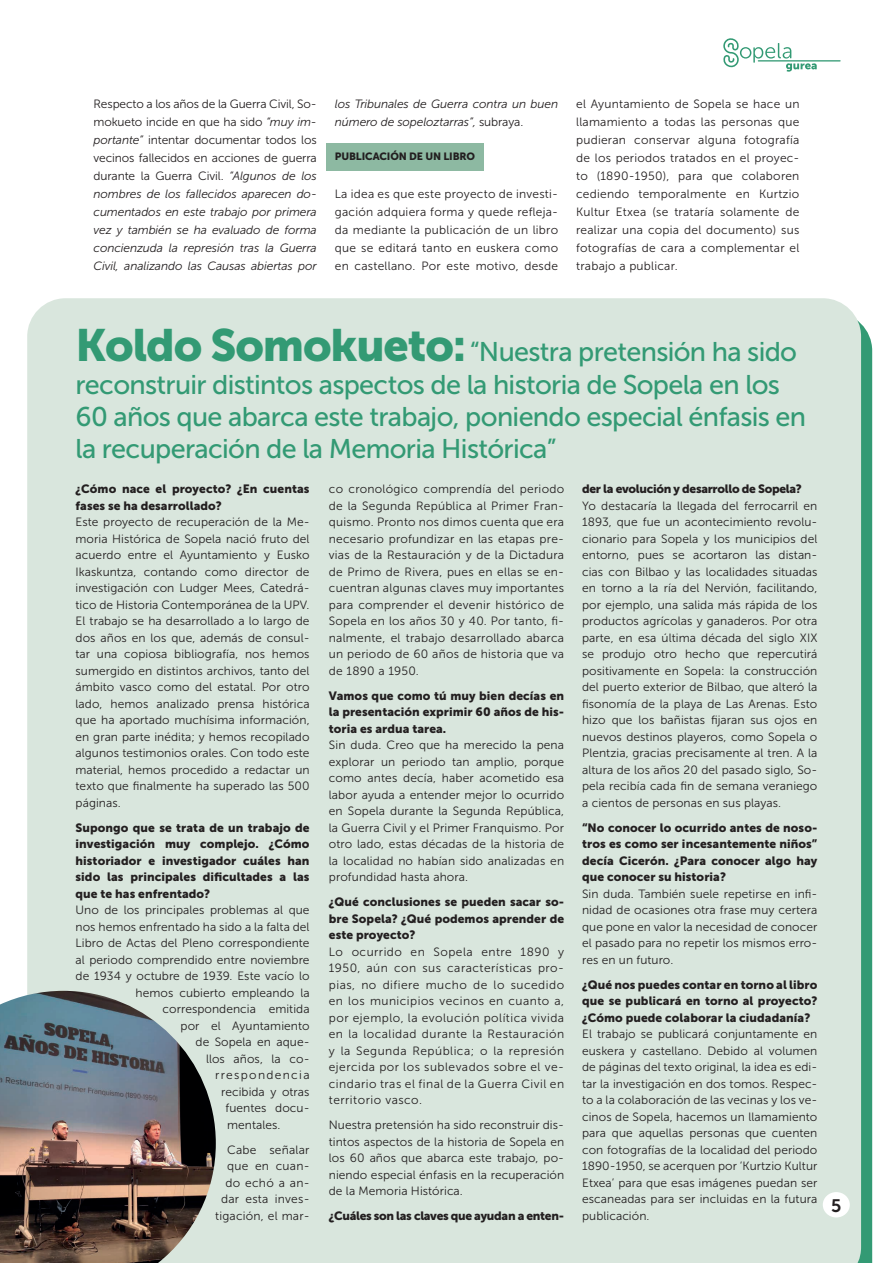
<style>
.page{position:relative;width:893px;height:1263px;background:#fff}
.page>*{position:absolute;margin:0;border:0;box-sizing:border-box;transform-origin:0 0}
.t1{font:27px/32.4px "Museo Sans 500";letter-spacing:-.025em;color:#339a74}
.t2{font:18px "Museo Sans 700";color:#231f20}
.t3{font:12px/16.5px "Museo Sans 300";letter-spacing:.005em;color:#231f20;text-align:justify}
.t4{font:12px/16.5px "Museo Sans 900";letter-spacing:.005em;color:#231f20;text-align:justify}
.t5{font:italic 12px/18px "Museo Sans 300";letter-spacing:-.01em;color:#231f20;text-align:justify}
.t6{font:12px "Museo Sans 900";letter-spacing:-.025em;color:#231f20}
.t7{font:12px "Museo Sans 300";letter-spacing:.11em;color:#231f20}
.t8{font:10.5px "Museo Sans 900";letter-spacing:-.01em;color:#231f20}
.s1{font-style:normal}
.s2{font-family:"Museo Sans 900";font-size:45px}
</style>
<div class="page">
<div style="left:326px;top:143px;width:158px;height:28px;background:#8db9a2"></div>
<div style="left:27px;top:298px;width:834px;height:965px;background:#d9e6dd"></div>
<img style="left:0;top:991px;width:216px;height:272px">
<div style="left:823px;top:1192px;width:27px;height:25px;background:#fff;border-radius:50%"></div>
<hr style="left:758px;top:60px;width:82px;height:2px;background:#339a74">
<svg style="left:723px;top:38px;width:94px;height:34px"></svg>
<p class="t5" style="left:94px;top:95px;width:225px"><span class="s1">Respecto a los años de la Guerra Civil, So&shy;mokueto incide en que ha sido</span> “muy im&shy;portante” <span class="s1">intentar documentar todos los vecinos fallecidos en acciones de guerra durante la Guerra Civil.</span> “Algunos de los nombres de los fallecidos aparecen do&shy;cumentados en este trabajo por primera vez y también se ha evaluado de forma concienzuda la represión tras la Guerra Civil, analizando las Causas abiertas por</p>
<p class="t5" style="left:335px;top:95px;width:225px">los Tribunales de Guerra contra un buen número de sopeloztarras”, <span class="s1">subraya.</span></p>
<p class="t8" style="left:335px;top:150px;width:142px">PUBLICACIÓN DE UN LIBRO</p>
<p class="t3" style="left:335px;top:185px;width:225px;line-height:18px">La idea es que este proyecto de investi&shy;gación adquiera forma y quede refleja&shy;da mediante la publicación de un libro que se editará tanto en euskera como en castellano. Por este motivo, desde</p>
<p class="t3" style="left:576px;top:95px;width:225px;line-height:18px">el Ayuntamiento de Sopela se hace un llamamiento a todas las personas que pudieran conservar alguna fotografía de los periodos tratados en el proyec&shy;to (1890-1950), para que colaboren cediendo temporalmente en Kurtzio Kultur Etxea (se trataría solamente de realizar una copia del documento) sus fotografías de cara a complementar el trabajo a publicar.</p>
<h1 class="t1" style="left:76px;top:336px;width:732px"><span class="s2">Koldo Somokueto:</span>“Nuestra pretensión ha sido reconstruir distintos aspectos de la historia de Sopela en los 60 años que abarca este trabajo, poniendo especial énfasis en la recuperación de la Memoria Histórica”</h1>
<p class="t4" style="left:76px;top:481px;width:236px">¿Cómo nace el proyecto? ¿En cuentas fases se ha desarrollado?</p>
<p class="t3" style="left:76px;top:514px;width:236px">Este proyecto de recuperación de la Me&shy;moria Histórica de Sopela nació fruto del acuerdo entre el Ayuntamiento y Eusko Ikaskuntza, contando como director de investigación con Ludger Mees, Catedrá&shy;tico de Historia Contemporánea de la UPV.<br>El trabajo se ha desarrollado a lo largo de dos años en los que, además de consul&shy;tar una copiosa bibliografía, nos hemos sumergido en distintos archivos, tanto del ámbito vasco como del estatal. Por otro lado, hemos analizado prensa histórica que ha aportado muchísima información, en gran parte inédita; y hemos recopilado algunos testimonios orales. Con todo este material, hemos procedido a redactar un texto que finalmente ha superado las 500 páginas.</p>
<p class="t4" style="left:76px;top:819px;width:236px">Supongo que se trata de un trabajo de investigación muy complejo. ¿Cómo historiador e investigador cuáles han sido las principales dificultades a las que te has enfrentado?</p>
<p class="t3" style="left:76px;top:902px;width:235px">Uno de los principales problemas al que</p>
<p class="t3" style="left:76px;top:919px;width:236px">nos hemos enfrentado ha sido a la falta del</p>
<p class="t3" style="left:76px;top:935px;width:235px">Libro de Actas del Pleno correspondiente</p>
<p class="t3" style="left:76px;top:952px;width:235px">al periodo comprendido entre noviembre</p>
<p class="t3" style="left:76px;top:968px;width:236px">de 1934 y octubre de 1939. Este vacío lo</p>
<p class="t3" style="left:136px;top:985px;width:176px">hemos cubierto empleando la</p>
<p class="t3" style="left:163px;top:1001px;width:149px">correspondencia emitida</p>
<p class="t3" style="left:181px;top:1018px;width:130px">por el Ayuntamiento</p>
<p class="t3" style="left:196px;top:1034px;width:116px">de Sopela en aque-</p>
<p class="t3" style="left:206px;top:1051px;width:105px">llos años, la co-</p>
<p class="t7" style="left:215px;top:1069px;width:96px">rrespondencia</p>
<p class="t3" style="left:221px;top:1084px;width:90px">recibida y otras</p>
<p class="t3" style="left:226px;top:1100px;width:86px">fuentes docu-</p>
<p class="t3" style="left:227px;top:1117px;width:55px">mentales.</p>
<p class="t3" style="left:215px;top:1142px;width:96px;text-align:right">Cabe señalar que en cuan&shy;do echó a an&shy;dar esta inves&shy;tigación, el mar-</p>
<p class="t6" style="left:582px;top:482px;width:221px">der la evolución y desarrollo de Sopela?</p>
<p class="t3" style="left:582px;top:498px;width:237px">Yo destacaría la llegada del ferrocarril en 1893, que fue un acontecimiento revolu&shy;cionario para Sopela y los municipios del entorno, pues se acortaron las distan&shy;cias con Bilbao y las localidades situadas en torno a la ría del Nervión, facilitando, por ejemplo, una salida más rápida de los productos agrícolas y ganaderos. Por otra parte, en esa última década del siglo XIX se produjo otro hecho que repercutirá positivamente en Sopela: la construcción del puerto exterior de Bilbao, que alteró la fisonomía de la playa de Las Arenas. Esto hizo que los bañistas fijaran sus ojos en nuevos destinos playeros, como Sopela o Plentzia, gracias precisamente al tren. A la altura de los años 20 del pasado siglo, So&shy;pela recibía cada fin de semana veraniego a cientos de personas en sus playas.</p>
<p class="t4" style="left:582px;top:819px;width:237px">“No conocer lo ocurrido antes de noso&shy;tros es como ser incesantemente niños” decía Cicerón. ¿Para conocer algo hay que conocer su historia?</p>
<p class="t3" style="left:582px;top:886px;width:237px">Sin duda. También suele repetirse en infi&shy;nidad de ocasiones otra frase muy certera que pone en valor la necesidad de conocer el pasado para no repetir los mismos erro&shy;res en un futuro.</p>
<p class="t4" style="left:582px;top:976px;width:237px">¿Qué nos puedes contar en torno al libro que se publicará en torno al proyecto? ¿Cómo puede colaborar la ciudadanía?</p>
<p class="t3" style="left:582px;top:1026px;width:237px">El trabajo se publicará conjuntamente en euskera y castellano. Debido al volumen de páginas del texto original, la idea es edi&shy;tar la investigación en dos tomos. Respec&shy;to a la colaboración de las vecinas y los ve&shy;cinos de Sopela, hacemos un llamamiento para que aquellas personas que cuenten con fotografías de la localidad del periodo 1890-1950, se acerquen por ‘Kurtzio Kultur Etxea’ para que esas imágenes puedan ser escaneadas para ser incluidas en la futura publicación.</p>
<p class="t3" style="left:329px;top:481px;width:237px">co cronológico comprendía del periodo de la Segunda República al Primer Fran&shy;quismo. Pronto nos dimos cuenta que era necesario profundizar en las etapas pre&shy;vias de la Restauración y de la Dictadura de Primo de Rivera, pues en ellas se en&shy;cuentran algunas claves muy importantes para comprender el devenir histórico de Sopela en los años 30 y 40. Por tanto, fi&shy;nalmente, el trabajo desarrollado abarca un periodo de 60 años de historia que va de 1890 a 1950.</p>
<p class="t4" style="left:329px;top:687px;width:237px">Vamos que como tú muy bien decías en la presentación exprimir 60 años de his&shy;toria es ardua tarea.</p>
<p class="t3" style="left:329px;top:737px;width:237px">Sin duda. Creo que ha merecido la pena explorar un periodo tan amplio, porque como antes decía, haber acometido esa labor ayuda a entender mejor lo ocurrido en Sopela durante la Segunda República, la Guerra Civil y el Primer Franquismo. Por otro lado, estas décadas de la historia de la localidad no habían sido analizadas en profundidad hasta ahora.</p>
<p class="t4" style="left:329px;top:894px;width:237px">¿Qué conclusiones se pueden sacar so&shy;bre Sopela? ¿Qué podemos aprender de este proyecto?</p>
<p class="t3" style="left:329px;top:944px;width:237px">Lo ocurrido en Sopela entre 1890 y 1950, aún con sus características pro&shy;pias, no difiere mucho de lo sucedido en los municipios vecinos en cuanto a, por ejemplo, la evolución política vivida en la localidad durante la Restauración y la Segunda República; o la represión ejercida por los sublevados sobre el ve&shy;cindario tras el final de la Guerra Civil en territorio vasco.</p>
<p class="t3" style="left:329px;top:1117px;width:237px">Nuestra pretensión ha sido reconstruir dis&shy;tintos aspectos de la historia de Sopela en los 60 años que abarca este trabajo, po&shy;niendo especial énfasis en la recuperación de la Memoria Histórica.</p>
<p class="t6" style="left:329px;top:1209px;width:237px">¿Cuáles son las claves que ayudan a enten-</p>
<h2 class="t2" style="left:831px;top:1195px;width:12px">5</h2>
</div>
